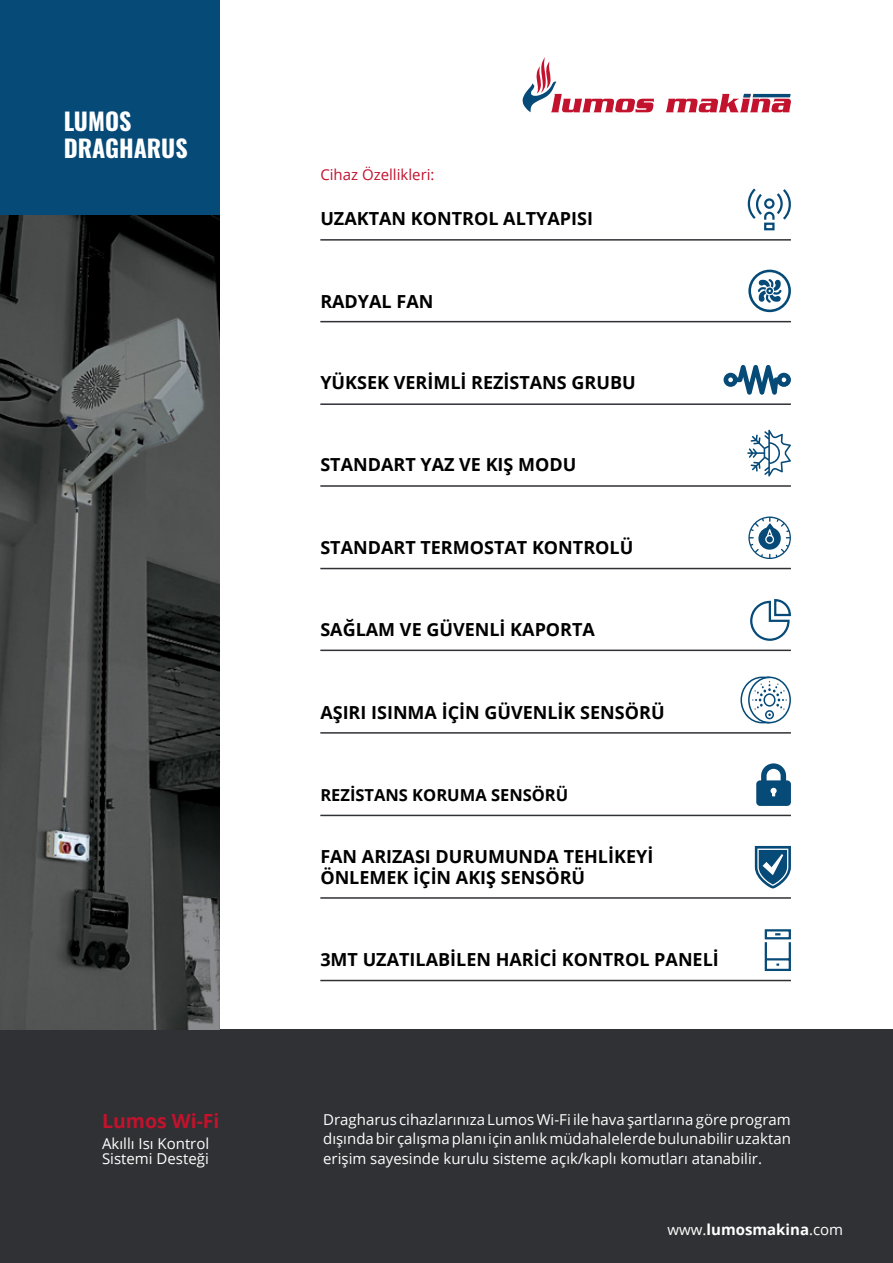
<style>
.page{position:relative;width:893px;height:1263px;background:#fff}
.page>*{position:absolute;margin:0;border:0;box-sizing:border-box;transform-origin:0 0}
.t1{font:700 24px/27px "Oswald";color:#fff}
.t2{font:700 19.5px "Open Sans";color:#c2122d}
.t3{font:700 18px/21px "Open Sans";color:#000}
.t4{font:700 16.5px "Open Sans";color:#000}
.t5{font:15px/19.5px "Open Sans";color:#fff;text-align:justify}
.t6{font:700 15px "Open Sans";color:#fff}
.t7{font:15px "Open Sans";color:#c2122d}
.s1{font-weight:400}
</style>
<div class="page">
<div style="left:0;top:1029px;width:893px;height:234px;background:#2f3134"></div>
<div style="left:0;top:0;width:220px;height:216px;background:#064a78"></div>
<hr style="left:320px;top:815px;width:471px;height:1px;background:#2f3134">
<hr style="left:320px;top:897px;width:471px;height:2px;background:#2f3134">
<hr style="left:320px;top:732px;width:471px;height:2px;background:#2f3134">
<hr style="left:320px;top:650px;width:471px;height:1px;background:#2f3134">
<hr style="left:320px;top:980px;width:471px;height:1px;background:#2f3134">
<hr style="left:320px;top:568px;width:471px;height:1px;background:#2f3134">
<hr style="left:320px;top:485px;width:471px;height:2px;background:#2f3134">
<hr style="left:320px;top:321px;width:471px;height:1px;background:#2f3134">
<hr style="left:320px;top:239px;width:471px;height:2px;background:#2f3134">
<hr style="left:320px;top:403px;width:471px;height:2px;background:#2f3134">
<img style="left:0;top:216px;width:220px;height:813px">
<svg style="left:755px;top:846px;width:36px;height:42px"></svg>
<svg style="left:764px;top:929px;width:27px;height:42px"></svg>
<svg style="left:747px;top:188px;width:44px;height:43px"></svg>
<svg style="left:750px;top:599px;width:41px;height:42px"></svg>
<svg style="left:748px;top:516px;width:43px;height:43px"></svg>
<svg style="left:756px;top:763px;width:35px;height:43px"></svg>
<svg style="left:522px;top:57px;width:132px;height:55px"></svg>
<svg style="left:666px;top:94px;width:125px;height:18px"></svg>
<svg style="left:724px;top:365px;width:67px;height:30px"></svg>
<svg style="left:748px;top:270px;width:43px;height:42px"></svg>
<svg style="left:747px;top:430px;width:44px;height:46px"></svg>
<svg style="left:740px;top:677px;width:51px;height:46px"></svg>
<h1 class="t1" style="left:64px;top:109px;width:125px">LUMOS<br>DRAGHARUS</h1>
<p class="t2" style="left:102px;top:1107px;width:119px">Lumos Wi-Fi</p>
<p class="t5" style="left:102px;top:1135px;width:109px;line-height:15px">Akıllı Isı Kontrol<br>Sistemi Desteği</p>
<p class="t7" style="left:320px;top:164px;width:116px">Cihaz Özellikleri:</p>
<p class="t3" style="left:320px;top:207px;width:274px">UZAKTAN KONTROL ALTYAPISI</p>
<p class="t3" style="left:320px;top:290px;width:115px">RADYAL FAN</p>
<p class="t3" style="left:320px;top:371px;width:317px">YÜKSEK VERİMLİ REZİSTANS GRUBU</p>
<p class="t3" style="left:320px;top:453px;width:258px">STANDART YAZ VE KIŞ MODU</p>
<p class="t3" style="left:320px;top:537px;width:314px">STANDART TERMOSTAT KONTROLÜ</p>
<p class="t3" style="left:320px;top:619px;width:276px">SAĞLAM VE GÜVENLİ KAPORTA</p>
<p class="t3" style="left:320px;top:701px;width:346px">AŞIRI ISINMA İÇİN GÜVENLİK SENSÖRÜ</p>
<p class="t4" style="left:320px;top:784px;width:249px">REZİSTANS KORUMA SENSÖRÜ</p>
<p class="t3" style="left:320px;top:845px;width:334px">FAN ARIZASI DURUMUNDA TEHLİKEYİ<br>ÖNLEMEK İÇİN AKIŞ SENSÖRÜ</p>
<p class="t3" style="left:320px;top:949px;width:400px">3MT UZATILABİLEN HARİCİ KONTROL PANELİ</p>
<p class="t5" style="left:323px;top:1109px;width:469px">Dragharus cihazlarınıza Lumos Wi-Fi ile hava şartlarına göre program dışında bir çalışma planı için anlık müdahalelerde bulunabilir uzaktan erişim sayesinde kurulu sisteme açık/kaplı komutları atanabilir.</p>
<p class="t6" style="left:668px;top:1219px;width:177px"><span class="s1">www.</span>lumosmakina<span class="s1">.com</span></p>
</div>
